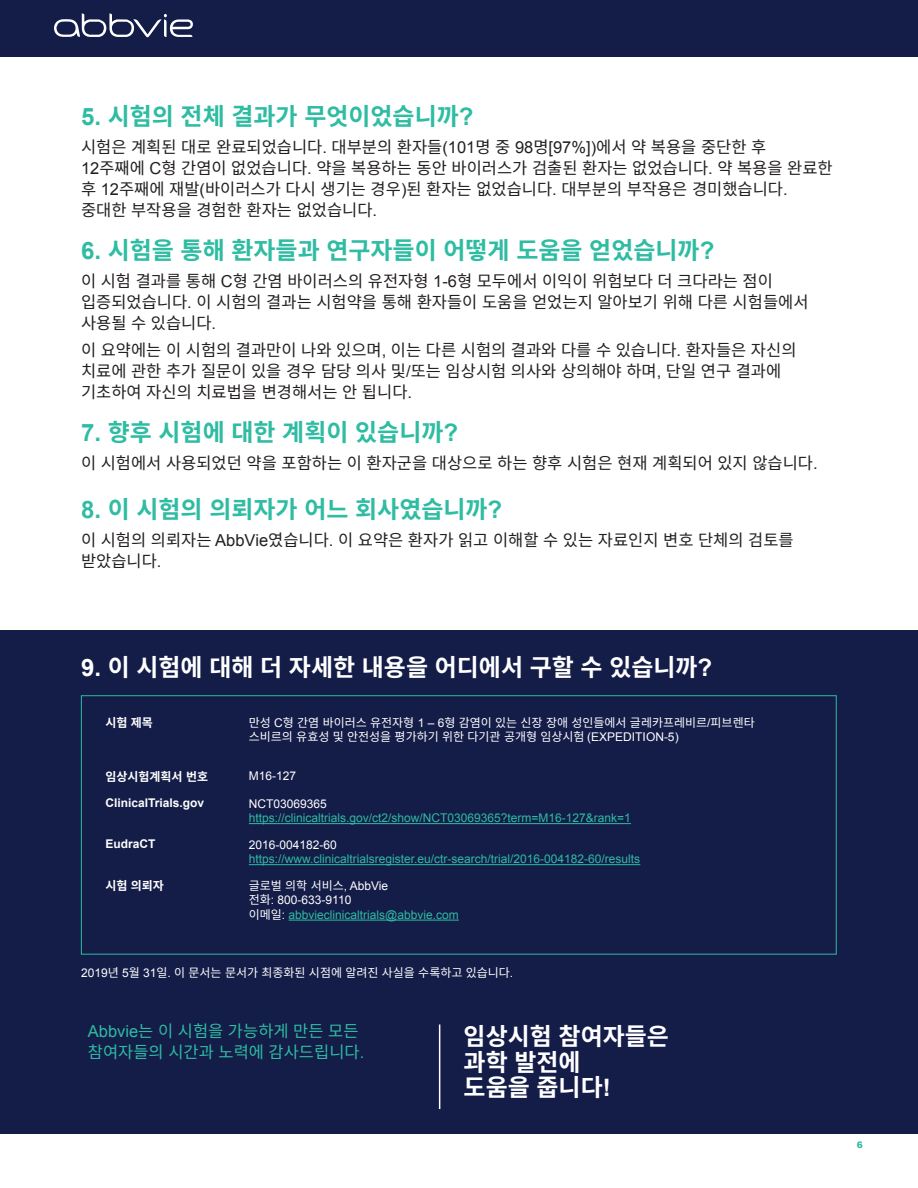
<style>
.page{position:relative;width:918px;height:1188px;background:#fff}
.page>*{position:absolute;margin:0;border:0;box-sizing:border-box;transform-origin:0 0}
.t1{font:700 24px "Noto Sans CJ Kkr";color:#2ebca2}
.t2{font:700 24px/25.5px "Noto Sans CJ Kkr";color:#fff}
.t3{font:16.5px/21px "Noto Sans CJ Kkr";color:#231f20}
.t4{font:16.5px/21px "Noto Sans CJ Kkr";color:#2ebca2}
.t5{font:12px/14.4px "Arial";color:#2ebca2}
.t6{font:12px/14.4px "Noto Sans CJ Kkr";color:#fff}
.t7{font:12px "Arial";color:#fff}
.t8{font:700 12px "Arial";color:#fff}
.t9{font:700 12px "Noto Sans CJ Kkr";color:#fff}
.t10{font:900 9px "Arial";color:#33bda3}
.s1{font-family:"Arial"}
.s2{font-family:"Noto Sans CJ Kkr";color:#fff}
.s3{color:#fff}
</style>
<div class="page">
<div style="left:0;top:630px;width:918px;height:504px;background:#141c48"></div>
<hr style="left:249px;top:823px;width:382px;height:1px;background:#2ebca2">
<hr style="left:249px;top:864px;width:391px;height:1px;background:#2ebca2">
<hr style="left:289px;top:920px;width:170px;height:1px;background:#2ebca2">
<div style="left:81px;top:695px;width:756px;height:260px;border:1px solid #2ebca2"></div>
<hr style="left:439px;top:1024px;width:1px;height:85px;background:#fff">
<div style="left:0;top:0;width:918px;height:56px;background:#141c48"></div>
<svg style="left:54px;top:13px;width:139px;height:24px"></svg>
<h1 class="t1" style="left:81px;top:103px;width:394px"><span class="s1">5.</span> 시험의 전체 결과가 무엇이었습니까<span class="s1">?</span></h1>
<p class="t3" style="left:81px;top:137px;width:753px">시험은 계획된 대로 완료되었습니다<span class="s1">.</span> 대부분의 환자들<span class="s1">(101</span>명 중 <span class="s1">98</span>명<span class="s1">[97%])</span>에서 약 복용을 중단한 후 <span class="s1">12</span>주째에 <span class="s1">C</span>형 간염이 없었습니다<span class="s1">.</span> 약을 복용하는 동안 바이러스가 검출된 환자는 없었습니다<span class="s1">.</span> 약 복용을 완료한 후 <span class="s1">12</span>주째에 재발<span class="s1">(</span>바이러스가 다시 생기는 경우<span class="s1">)</span>된 환자는 없었습니다<span class="s1">.</span> 대부분의 부작용은 경미했습니다<span class="s1">. </span>중대한 부작용을 경험한 환자는 없었습니다<span class="s1">.</span></p>
<h1 class="t1" style="left:81px;top:237px;width:635px"><span class="s1">6.</span> 시험을 통해 환자들과 연구자들이 어떻게 도움을 얻었습니까<span class="s1">?</span></h1>
<p class="t3" style="left:81px;top:271px;width:729px">이 시험 결과를 통해 <span class="s1">C</span>형 간염 바이러스의 유전자형 <span class="s1">1-6</span>형 모두에서 이익이 위험보다 더 크다라는 점이 입증되었습니다<span class="s1">.</span> 이 시험의 결과는 시험약을 통해 환자들이 도움을 얻었는지 알아보기 위해 다른 시험들에서 사용될 수 있습니다<span class="s1">.</span></p>
<p class="t3" style="left:81px;top:340px;width:717px">이 요약에는 이 시험의 결과만이 나와 있으며<span class="s1">,</span> 이는 다른 시험의 결과와 다를 수 있습니다<span class="s1">.</span> 환자들은 자신의 치료에 관한 추가 질문이 있을 경우 담당 의사 및<span class="s1">/</span>또는 임상시험 의사와 상의해야 하며<span class="s1">,</span> 단일 연구 결과에 기초하여 자신의 치료법을 변경해서는 안 됩니다<span class="s1">.</span></p>
<h1 class="t1" style="left:81px;top:419px;width:379px"><span class="s1">7.</span> 향후 시험에 대한 계획이 있습니까<span class="s1">?</span></h1>
<p class="t3" style="left:81px;top:453px;width:738px">이 시험에서 사용되었던 약을 포함하는 이 환자군을 대상으로 하는 향후 시험은 현재 계획되어 있지 않습니다<span class="s1">.</span></p>
<h1 class="t1" style="left:81px;top:496px;width:423px"><span class="s1">8.</span> 이 시험의 의뢰자가 어느 회사였습니까<span class="s1">?</span></h1>
<p class="t3" style="left:81px;top:530px;width:714px">이 시험의 의뢰자는 <span class="s1">AbbVie</span>였습니다<span class="s1">.</span> 이 요약은 환자가 읽고 이해할 수 있는 자료인지 변호 단체의 검토를 받았습니다<span class="s1">.</span></p>
<h1 class="t2" style="left:81px;top:655px;width:633px"><span class="s1">9.</span> 이 시험에 대해 더 자세한 내용을 어디에서 구할 수 있습니까<span class="s1">?</span></h1>
<p class="t9" style="left:105px;top:716px;width:49px">시험 제목</p>
<p class="t6" style="left:249px;top:716px;width:507px">만성 <span class="s1">C</span>형 간염 바이러스 유전자형 <span class="s1">1 – 6</span>형 감염이 있는 신장 장애 성인들에서 글레카프레비르<span class="s1">/</span>피브렌타 스비르의 유효성 및 안전성을 평가하기 위한 다기관 공개형 임상시험 <span class="s1">(EXPEDITION-5)</span></p>
<p class="t9" style="left:105px;top:770px;width:104px">임상시험계획서 번호</p>
<p class="t7" style="left:249px;top:768px;width:49px">M16-127</p>
<p class="t8" style="left:105px;top:795px;width:100px">ClinicalTrials.gov</p>
<p class="t7" style="left:249px;top:796px;width:80px">NCT03069365</p>
<p class="t5" style="left:249px;top:811px;width:384px">https://clinicaltrials.gov/ct2/show/NCT03069365?term=M16-127&amp;rank=1</p>
<p class="t8" style="left:105px;top:836px;width:52px">EudraCT</p>
<p class="t7" style="left:249px;top:837px;width:90px">2016-004182-60</p>
<p class="t5" style="left:249px;top:852px;width:393px">https://www.clinicaltrialsregister.eu/ctr-search/trial/2016-004182-60/results</p>
<p class="t9" style="left:105px;top:879px;width:60px">시험 의뢰자</p>
<p class="t6" style="left:249px;top:879px;width:141px">글로벌 의학 서비스<span class="s1">, AbbVie</span></p>
<p class="t5" style="left:249px;top:893px;width:212px"><span class="s2">전화</span><span class="s3">: 800-633-9110<br></span><span class="s2">이메일</span><span class="s3">:</span> abbvieclinicaltrials@abbvie.com</p>
<p class="t6" style="left:81px;top:966px;width:434px"><span class="s1">2019</span>년 <span class="s1">5</span>월 <span class="s1">31</span>일<span class="s1">.</span> 이 문서는 문서가 최종화된 시점에 알려진 사실을 수록하고 있습니다<span class="s1">.</span></p>
<p class="t4" style="left:88px;top:1021px;width:278px"><span class="s1">Abbvie</span>는 이 시험을 가능하게 만든 모든 참여자들의 시간과 노력에 감사드립니다<span class="s1">.</span></p>
<h1 class="t2" style="left:464px;top:1024px;width:207px">임상시험 참여자들은 과학 발전에<br>도움을 줍니다<span class="s1">!</span></h1>
<p class="t10" style="left:857px;top:1139px;width:8px">6</p>
</div>
